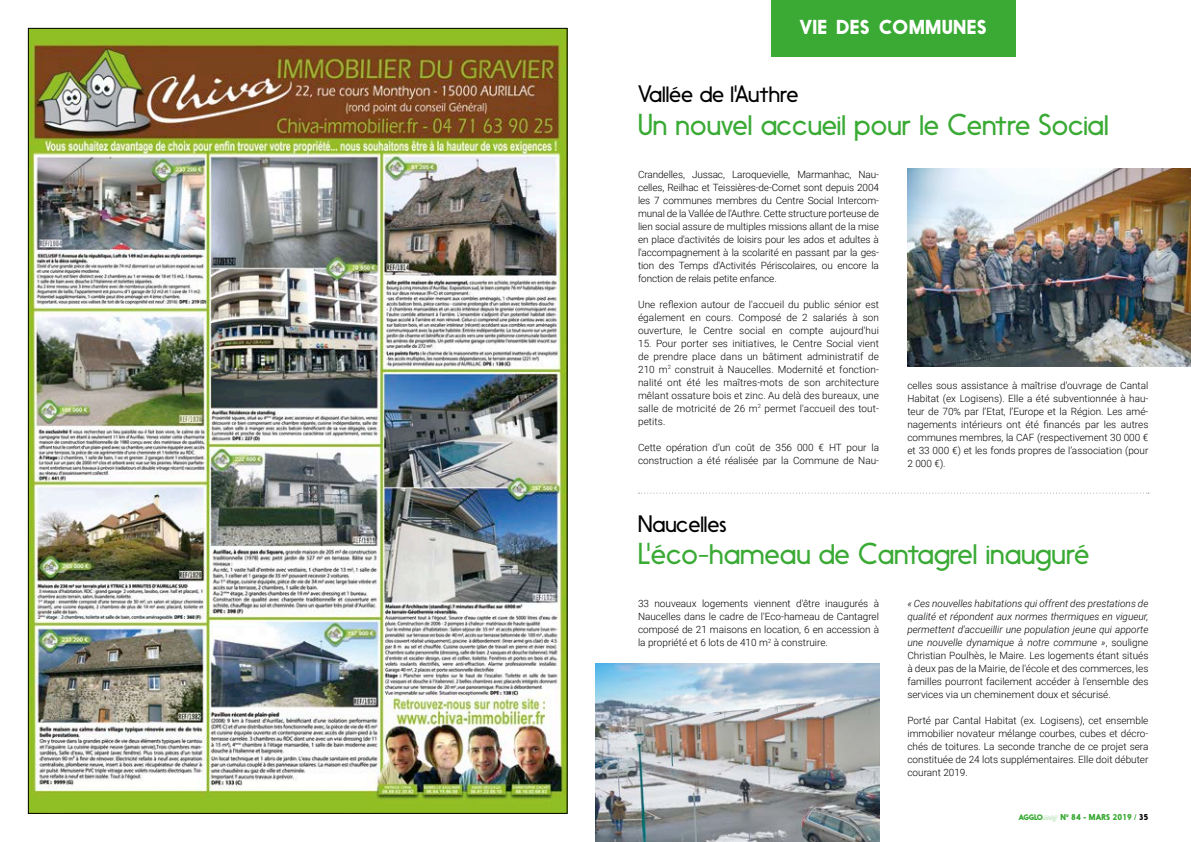
<style>
.page{position:relative;width:1191px;height:842px;background:#fff}
.page>*{position:absolute;margin:0;border:0;box-sizing:border-box;transform-origin:0 0}
.t1{font:300 28.3px "Nanami";color:#3aaa35}
.t2{font:300 22.2px "Nanami";color:#000}
.Rubrique{font:700 18.9px "Nanami";color:#fff}
.t3{font:300 10px/13px "Roboto";color:#000;text-align:justify}
.t4{font:900 8px "Nanami";color:#3aaa35}
.s1{font-style:italic}
.s2{font-size:7.5px}
.s3{font-family:"Nanami Outline";font-weight:400;font-style:italic;font-size:8.2px}
.s4{color:#000}
</style>
<div class="page">
<img style="left:30px;top:30px;width:535px;height:782px">
<svg style="left:638px;top:493px;width:511px;height:1px"></svg>
<img style="left:907px;top:169px;width:284px;height:197px">
<img style="left:595px;top:663px;width:284px;height:179px">
<div style="left:771px;top:0;width:244px;height:57px;background:#3aaa35"></div>
<p class="Rubrique" style="left:799px;top:16px;width:189px">VIE DES COMMUNES</p>
<p class="t2" style="left:638px;top:81px;width:162px">Vallée de l'Authre</p>
<p class="t1" style="left:638px;top:108px;width:472px">Un nouvel accueil pour le Centre Social</p>
<p class="t3" style="left:638px;top:167px;width:242px">Crandelles, Jussac, Laroquevielle, Marmanhac, Nau&shy;celles, Reilhac et Teissières-de-Cornet sont depuis 2004 les 7 communes membres du Centre Social Intercom&shy;munal de la Vallée de l'Authre. Cette structure porteuse de lien social assure de multiples missions allant de la mise en place d'activités de loisirs pour les ados et adultes à l'accompagnement à la scolarité en passant par la ges&shy;tion des Temps d'Activités Périscolaires, ou encore la fonction de relais petite enfance.</p>
<p class="t3" style="left:638px;top:297px;width:242px">Une reflexion autour de l'accueil du public sénior est également en cours. Composé de 2 salariés à son ouverture, le Centre social en compte aujourd'hui</p>
<p class="t3" style="left:638px;top:336px;width:242px">15. Pour porter ses initiatives, le Centre Social vient de prendre place dans un bâtiment administratif de 210 m<sup>2</sup> construit à Naucelles. Modernité et fonction&shy;nalité ont été les maîtres-mots de son architecture mêlant ossature bois et zinc. Au delà des bureaux, une salle de motricité de 26 m<sup>2</sup> permet l'accueil des tout&shy;petits.</p>
<p class="t3" style="left:638px;top:440px;width:242px">Cette opération d’un coût de 356 000 € HT pour la construction a été réalisée par la Commune de Nau-</p>
<p class="t3" style="left:907px;top:378px;width:242px">celles sous assistance à maîtrise d’ouvrage de Cantal Habitat (ex Logisens). Elle a été subventionnée à hau&shy;teur de 70% par l’Etat, l’Europe et la Région. Les amé&shy;nagements intérieurs ont été financés par les autres communes membres, la CAF (respectivement 30 000 € et 33 000 €) et les fonds propres de l’association (pour 2 000 €).</p>
<p class="t2" style="left:638px;top:511px;width:90px">Naucelles</p>
<p class="t1" style="left:638px;top:538px;width:453px">L'éco-hameau de Cantagrel inauguré</p>
<p class="t3" style="left:638px;top:597px;width:242px">33 nouveaux logements viennent d'être inaugurés à Naucelles dans le cadre de l'Eco-hameau de Cantagrel composé de 21 maisons en location, 6 en accession à la propriété et 6 lots de 410 m<sup>2</sup> à construire.</p>
<p class="t3" style="left:907px;top:597px;width:242px"><span class="s1">« Ces nouvelles habitations qui offrent des prestations de qualité et répondent aux normes thermiques en vigueur, permettent d'accueillir une population jeune qui apporte une nouvelle dynamique à notre commune »</span>, souligne Christian Poulhès, le Maire. Les logements étant situés à deux pas de la Mairie, de l'école et des commerces, les familles pourront facilement accéder à l'ensemble des services via un cheminement doux et sécurisé.</p>
<p class="t3" style="left:907px;top:714px;width:242px">Porté par Cantal Habitat (ex. Logisens), cet ensemble immobilier novateur mélange courbes, cubes et décro&shy;chés de toitures. La seconde tranche de ce projet sera constituée de 24 lots supplémentaires. Elle doit débuter courant 2019.</p>
<p class="t4" style="left:1018px;top:812px;width:131px"><span class="s2">AGGLO</span><span class="s3">mag</span> N° 84 - MARS 2019 / <span class="s4">35</span></p>
</div>
